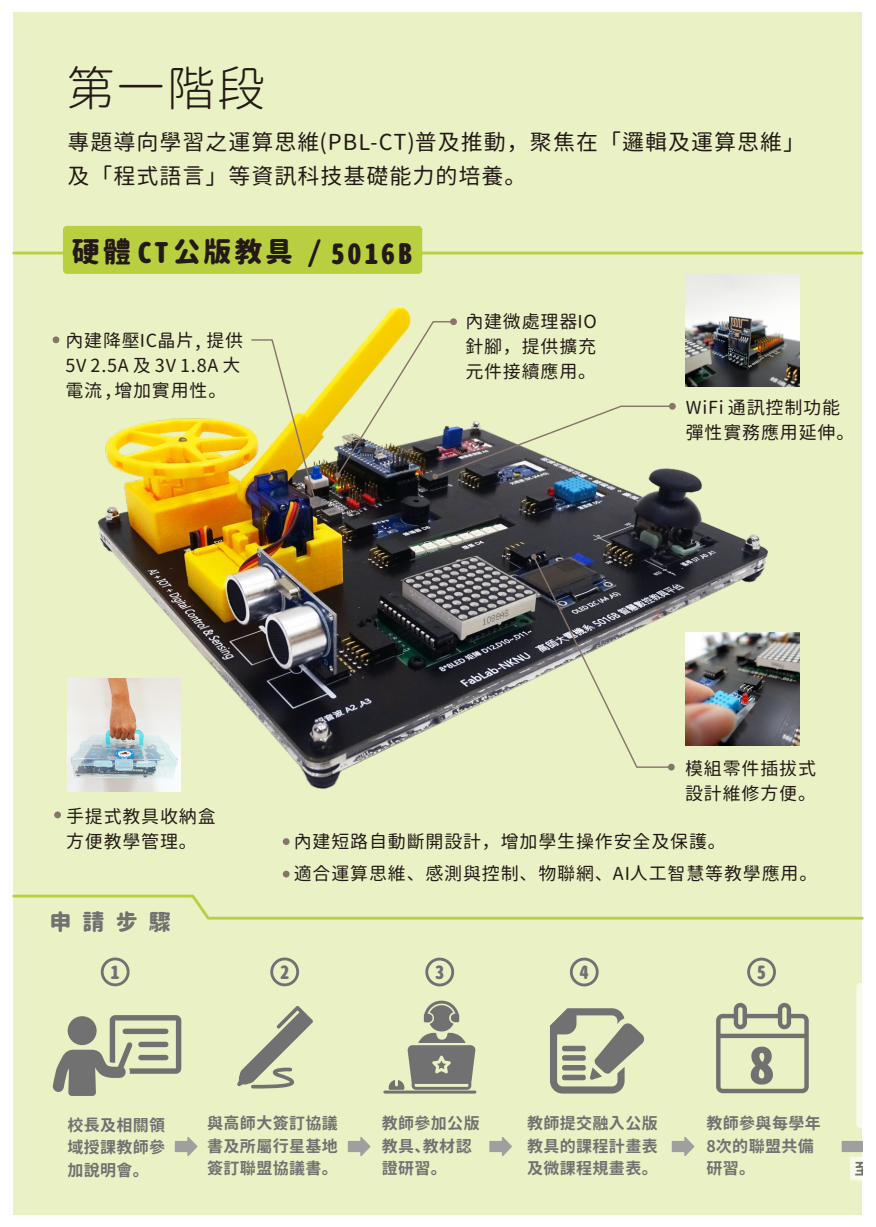
<style>
.page{position:relative;width:876px;height:1227px;background:#fff}
.page>*{position:absolute;margin:0;border:0;box-sizing:border-box;transform-origin:0 0}
.t1{font:50.4px "Gen Jyuu Gothic X Monospace Heavy";color:#717171}
.t2{font:300 48px "Gen Jyuu Gothic";color:#231916}
.t3{font:28px "Gen Jyuu Gothic X Monospace Heavy";letter-spacing:.1em;color:#231916}
.t4{font:22px/33.8px "Gen Jyuu Gothic";letter-spacing:.045em;color:#231916}
.t5{font:22px "Gen Jyuu Gothic X Monospace Heavy";color:#717171}
.t6{font:18.4px "Gen Jyuu Gothic X Monospace Heavy";color:#717171}
.t7{font:18px/25.2px "Gen Jyuu Gothic";letter-spacing:.045em;color:#231916}
.t8{font:16px/22.4px "Gen Jyuu Gothic L P Bold";letter-spacing:.025em;color:#717171;text-align:justify}
</style>
<div class="page">
<div style="left:14px;top:12px;width:847px;height:1202px;background:#eaf1c4"></div>
<svg style="left:856px;top:983px;width:5px;height:144px"></svg>
<svg style="left:841px;top:1141px;width:20px;height:39px"></svg>
<img style="left:99px;top:308px;width:668px;height:480px">
<img style="left:685px;top:632px;width:113px;height:114px">
<img style="left:685px;top:273px;width:113px;height:114px">
<img style="left:67px;top:678px;width:114px;height:113px">
<svg style="left:335px;top:320px;width:338px;height:159px"></svg>
<img style="left:250px;top:338px;width:68px;height:168px">
<div style="left:53px;top:336px;width:6px;height:7px;background:#87746b;border-radius:50%"></div>
<div style="left:450px;top:318px;width:6px;height:7px;background:#87746b;border-radius:50%"></div>
<div style="left:668px;top:403px;width:7px;height:7px;background:#87746b;border-radius:50%"></div>
<svg style="left:531px;top:554px;width:141px;height:214px"></svg>
<svg style="left:667px;top:763px;width:7px;height:7px"></svg>
<div style="left:54px;top:811px;width:7px;height:7px;background:#87746b;border-radius:50%"></div>
<div style="left:282px;top:838px;width:7px;height:7px;background:#87746b;border-radius:50%"></div>
<svg style="left:282px;top:870px;width:7px;height:7px"></svg>
<svg style="left:52px;top:1015px;width:129px;height:81px"></svg>
<div style="left:122px;top:1028px;width:46px;height:6px;background:#717171;border-radius:3px"></div>
<div style="left:138px;top:1041px;width:30px;height:6px;background:#717171;border-radius:3px"></div>
<div style="left:138px;top:1054px;width:30px;height:6px;background:#717171;border-radius:3px"></div>
<svg style="left:237px;top:1006px;width:76px;height:82px"></svg>
<svg style="left:174px;top:1137px;width:24px;height:19px"></svg>
<svg style="left:347px;top:1137px;width:24px;height:19px"></svg>
<svg style="left:489px;top:1137px;width:23px;height:19px"></svg>
<svg style="left:671px;top:1137px;width:24px;height:19px"></svg>
<div style="left:63px;top:226px;width:359px;height:48px;background:#bacf3f;border-radius:4px"></div>
<hr style="left:14px;top:252px;width:49px;height:2px;background:#bacf3f">
<hr style="left:422px;top:252px;width:439px;height:2px;background:#bacf3f">
<svg style="left:716px;top:1002px;width:92px;height:91px"></svg>
<hr style="left:383px;top:1090px;width:93px;height:3px;background:#717171">
<svg style="left:388px;top:1000px;width:87px;height:89px"></svg>
<div style="left:101px;top:957px;width:28px;height:29px;border:3px solid #717171;border-radius:50%"></div>
<div style="left:270px;top:957px;width:29px;height:29px;border:3px solid #717171;border-radius:50%"></div>
<div style="left:425px;top:957px;width:29px;height:29px;border:3px solid #717171;border-radius:50%"></div>
<div style="left:569px;top:957px;width:29px;height:29px;border:3px solid #717171;border-radius:50%"></div>
<div style="left:746px;top:957px;width:29px;height:29px;border:3px solid #717171;border-radius:50%"></div>
<svg style="left:12px;top:893px;width:852px;height:28px"></svg>
<svg style="left:550px;top:1008px;width:94px;height:85px"></svg>
<div style="left:561px;top:1074px;width:24px;height:6px;background:#717171;border-radius:2px"></div>
<div style="left:561px;top:1065px;width:24px;height:5px;background:#717171;border-radius:2px"></div>
<div style="left:561px;top:1055px;width:24px;height:5px;background:#717171;border-radius:2px"></div>
<div style="left:561px;top:1045px;width:24px;height:6px;background:#717171;border-radius:2px"></div>
<h2 class="t2" style="left:67px;top:65px;width:200px">第一階段</h2>
<p class="t4" style="left:67px;top:126px;width:738px">專題導向學習之運算思維(PBL-CT)普及推動，聚焦在「邏輯及運算思維」及「程式語言」等資訊科技基礎能力的培養。</p>
<h3 class="t3" style="left:72px;top:238px;width:341px">硬體 CT公版教具 / 5016B</h3>
<p class="t7" style="left:65px;top:327px;width:179px">內建降壓IC晶片 提供<br>5V 2.5A 及 3V 1.8A 大電流 增加實用性。</p>
<p class="t7" style="left:194px;top:330px;width:19px">，</p>
<p class="t7" style="left:104px;top:379px;width:19px">，</p>
<p class="t7" style="left:465px;top:308px;width:133px;text-align:justify">內建微處理器IO針腳，提供擴充元件接續應用。</p>
<p class="t7" style="left:685px;top:395px;width:170px">WiFi 通訊控制功能彈性實務應用延伸。</p>
<p class="t7" style="left:66px;top:803px;width:151px">手提式教具收納盒方便教學管理。</p>
<p class="t5" style="left:50px;top:911px;width:123px">申 請 步 驟</p>
<p class="t7" style="left:684px;top:755px;width:132px">模組零件插拔式設計維修方便。</p>
<p class="t7" style="left:293px;top:825px;width:525px;line-height:32.6px">內建短路自動斷開設計，增加學生操作安全及保護。<br>適合運算思維、感測與控制、物聯網、AI人工智慧等教學應用。</p>
<p class="t6" style="left:110px;top:962px;width:11px">1</p>
<p class="t6" style="left:280px;top:962px;width:11px">2</p>
<p class="t6" style="left:435px;top:963px;width:11px">3</p>
<p class="t6" style="left:579px;top:963px;width:11px">4</p>
<p class="t6" style="left:756px;top:963px;width:11px">5</p>
<h1 class="t1" style="left:748px;top:1040px;width:27px">8</h1>
<p class="t8" style="left:67px;top:1113px;width:99px">校長及相關領域授課教師參加說明會。</p>
<p class="t8" style="left:207px;top:1112px;width:132px">與高師大簽訂協議書及所屬行星基地簽訂聯盟協議書。</p>
<p class="t8" style="left:381px;top:1112px;width:99px;text-align:left">教師參加公版教具、教材認證研習。</p>
<p class="t8" style="left:526px;top:1112px;width:132px">教師提交融入公版教具的課程計畫表及微課程規畫表。</p>
<p class="t8" style="left:706px;top:1112px;width:116px;text-align:left">教師參與每學年<br>8次的聯盟共備研習。</p>
<p class="t8" style="left:853px;top:1158px;width:17px">至</p>
</div>
